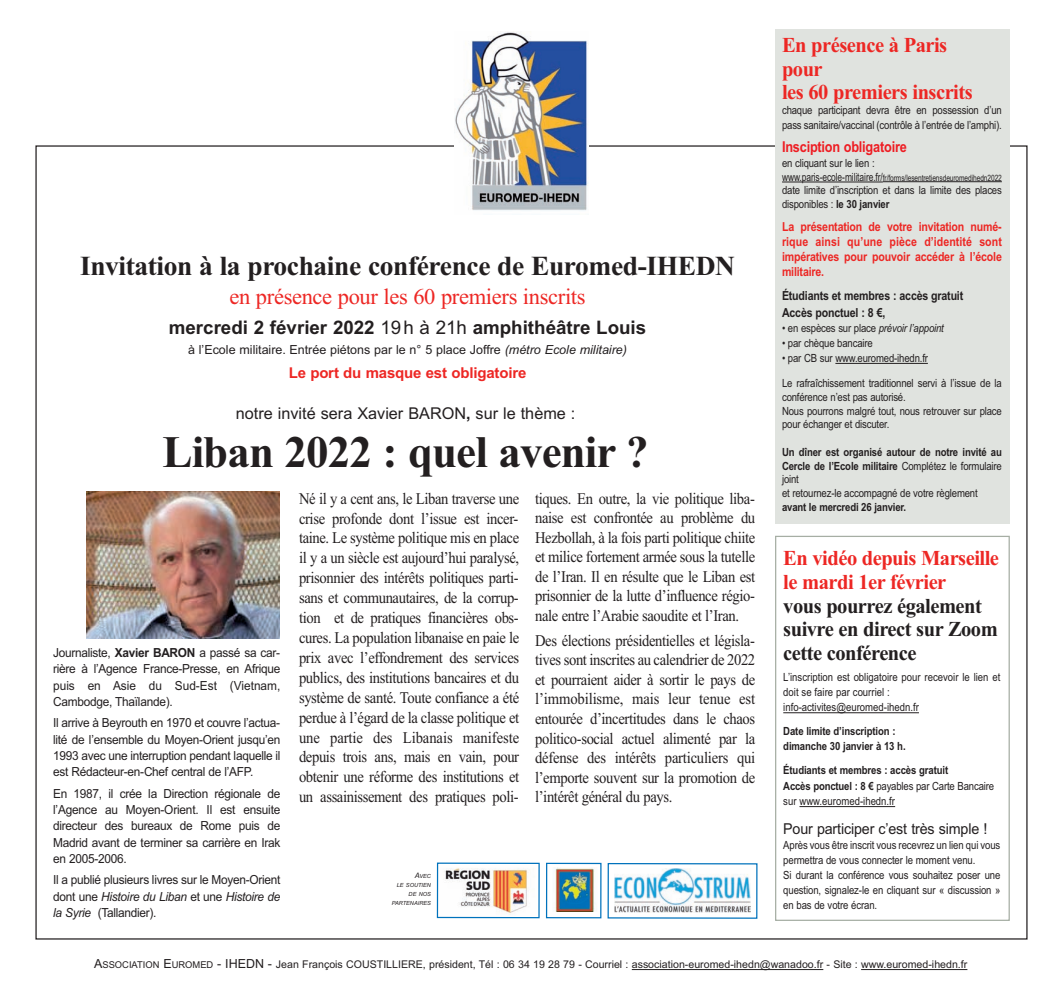
<style>
.page{position:relative;width:1063px;height:993px;background:#fff}
.page>*{position:absolute;margin:0;border:0;box-sizing:border-box;transform-origin:0 0}
.t1{font:700 45px "Times New Roman";letter-spacing:-.02em;color:#231f20}
.t2{font:700 27.5px "Times New Roman";letter-spacing:-.015em;color:#231f20}
.t3{font:22.5px "Times New Roman";letter-spacing:-.015em;color:#ed2724}
.t4{font:700 21.25px/23.8px "Times New Roman";letter-spacing:-.025em;color:#ed2724}
.t5{font:700 21.25px/23.8px "Times New Roman";letter-spacing:-.025em;color:#231f20}
.t6{font:700 18.75px "Arial";color:#231f20}
.t7{font:16.25px/19.9px "Times New Roman";letter-spacing:-.025em;color:#231f20;text-align:justify;scale:.9 1}
.t8{font:16.25px "Arial";color:#231f20}
.t9{font:15px "Arial";letter-spacing:-.01em;color:#231f20;scale:.95 1}
.t10{font:700 15px "Arial";letter-spacing:-.01em;color:#ed2724}
.t11{font:700 15px "Arial";letter-spacing:-.015em;color:#ee1d23;scale:.85 1}
.t12{font:12.5px/16.2px "Arial";letter-spacing:-.02em;color:#231f20;text-align:justify;scale:.95 1}
.t13{font:700 12.5px/15px "Arial";letter-spacing:-.015em;color:#ed2724;text-align:justify;scale:.85 1}
.t14{font:12.5px "Arial";color:#231f20}
.t15{font:700 12.5px/17.5px "Arial";letter-spacing:-.015em;color:#231f20;scale:.85 1}
.t16{font:11.25px/15px "Arial";letter-spacing:-.015em;color:#231f20;scale:.85 1}
.t17{font:700 11.25px/15px "Arial";letter-spacing:-.01em;color:#231f20;scale:.85 1}
.t18{font:10.62px "Arial";color:#231f20}
.t19{font:8.75px "Arial";letter-spacing:-.01em;color:#231f20;scale:.75 1}
.t20{font:italic 5.62px/8.8px "Arial";color:#231f20;text-align:right}
.s1{font-weight:400}
.s2{font-style:italic}
.s3{font-weight:700}
.s4{font-size:7.5px}
.s5{font-size:11.25px}
.s6{font-size:12.5px}
.s7{font-size:9.38px}
</style>
<div class="page">
<hr style="left:632px;top:968px;width:191px;height:1px;background:#231f20">
<hr style="left:861px;top:968px;width:106px;height:1px;background:#231f20">
<div style="left:775px;top:29px;width:235px;height:495px;background:#e0e3df"></div>
<img style="left:455px;top:32px;width:134px;height:179px">
<img style="left:87px;top:491px;width:193px;height:147px">
<div style="left:546px;top:862px;width:56px;height:56px;border:1px solid #0072bc"></div>
<div style="left:437px;top:862px;width:103px;height:55px;border:1px solid #0072bc"></div>
<img style="left:444px;top:868px;width:84px;height:46px">
<img style="left:555px;top:867px;width:39px;height:44px">
<div style="left:609px;top:863px;width:147px;height:54px;background:linear-gradient(to right,#fff,#fff)"></div>
<div style="left:608px;top:862px;width:150px;height:56px;border:1px solid #0072bc"></div>
<img style="left:614px;top:868px;width:137px;height:44px">
<div style="left:775px;top:535px;width:235px;height:385px;border:1px solid #a6aea4"></div>
<hr style="left:783px;top:712px;width:136px;height:1px;background:#231f20">
<hr style="left:799px;top:805px;width:96px;height:1px;background:#231f20">
<hr style="left:782px;top:181px;width:101px;height:1px;background:#231f20">
<hr style="left:883px;top:181px;width:119px;height:1px;background:#231f20">
<hr style="left:835px;top:363px;width:93px;height:1px;background:#231f20">
<h2 class="t2" style="left:80px;top:257px;width:656px">Invitation à la prochaine conférence de Euromed-IHEDN</h2>
<h3 class="t3" style="left:230px;top:288px;width:358px">en présence pour les 60 premiers inscrits</h3>
<p class="t6" style="left:169px;top:320px;width:479px">mercredi 2 février 2022 <span class="s1">19h à 21h</span> amphithéâtre Louis</p>
<p class="t14" style="left:188px;top:345px;width:440px">à l’Ecole militaire. Entrée piétons par le n° 5 place Joffre <span class="s2">(métro Ecole militaire)</span></p>
<p class="t10" style="left:289px;top:367px;width:239px">Le port du masque est obligatoire</p>
<p class="t8" style="left:236px;top:407px;width:341px">notre invité sera Xavier BARON<span class="s3">,</span> sur le thème :</p>
<h1 class="t1" style="left:163px;top:436px;width:488px">Liban 2022 : quel avenir ?</h1>
<p class="t7" style="left:299px;top:489px;width:246px">Né il y a cent ans, le Liban traverse une crise profonde dont l’issue est incer&shy;taine. Le système politique mis en place il y a un siècle est aujourd’hui paralysé, prisonnier des intérêts politiques parti&shy;sans et communautaires, de la corrup&shy;tion et de pratiques financières obs&shy;cures. La population libanaise en paie le prix avec l’effondrement des services publics, des institutions bancaires et du système de santé. Toute confiance a été perdue à l’égard de la classe politique et une partie des Libanais manifeste depuis trois ans, mais en vain, pour obtenir une réforme des institutions et un assainissement des pratiques poli-</p>
<p class="t7" style="left:535px;top:490px;width:246px;line-height:19.5px">tiques. En outre, la vie politique liba&shy;naise est confrontée au problème du Hezbollah, à la fois parti politique chiite et milice fortement armée sous la tutelle de l’Iran. Il en résulte que le Liban est prisonnier de la lutte d’influence régio&shy;nale entre l’Arabie saoudite et l’Iran.</p>
<p class="t7" style="left:535px;top:632px;width:246px;line-height:19.5px">Des élections présidentielles et législa&shy;tives sont inscrites au calendrier de 2022 et pourraient aider à sortir le pays de l’immobilisme, mais leur tenue est entourée d’incertitudes dans le chaos politico-social actuel alimenté par la défense des intérêts particuliers qui l’emporte souvent sur la promotion de l’intérêt général du pays.</p>
<p class="t12" style="left:53px;top:645px;width:241px">Journaliste, <span class="s3">Xavier BARON</span> a passé sa car&shy;rière à l’Agence France-Presse, en Afrique puis en Asie du Sud-Est (Vietnam, Cambodge, Thaïlande).</p>
<p class="t12" style="left:53px;top:716px;width:241px">Il arrive à Beyrouth en 1970 et couvre l’actua&shy;lité de l’ensemble du Moyen-Orient jusqu’en 1993 avec une interruption pendant laquelle il est Rédacteur-en-Chef central de l’AFP.</p>
<p class="t12" style="left:53px;top:786px;width:241px">En 1987, il crée la Direction régionale de l’Agence au Moyen-Orient. Il est ensuite directeur des bureaux de Rome puis de Madrid avant de terminer sa carrière en Irak en 2005-2006.</p>
<p class="t12" style="left:53px;top:872px;width:241px">Il a publié plusieurs livres sur le Moyen-Orient dont une <span class="s2">Histoire du Liban</span> et une <span class="s2">Histoire de la Syrie</span> (Tallandier).</p>
<p class="t20" style="left:392px;top:872px;width:41px"><span class="s4">A</span>VEC<br>LE SOUTIEN<br>DE NOS<br>PARTENAIRES</p>
<h3 class="t4" style="left:782px;top:35px;width:192px">En présence à Paris pour<br>les 60 premiers inscrits</h3>
<p class="t16" style="left:782px;top:104px;width:260px">chaque participant devra être en possession d’un pass sanitaire/vaccinal (contrôle à l’entrée de l’amphi).</p>
<p class="t11" style="left:782px;top:141px;width:148px">Insciption obligatoire</p>
<p class="t16" style="left:782px;top:156px;width:110px">en cliquant sur le lien :</p>
<p class="t19" style="left:782px;top:174px;width:295px"><span class="s5">www.paris-ecole-militaire.fr/</span>fr/forms/lesentretiensdeuromedihedn2022</p>
<p class="t16" style="left:782px;top:185px;width:260px;line-height:13.8px">date limite d’inscription et dans la limite des places disponibles : <span class="s3">le 30 janvier</span></p>
<p class="t13" style="left:782px;top:220px;width:260px">La présentation de votre invitation numé&shy;rique ainsi qu’une pièce d’identité sont impératives pour pouvoir accéder à l’école militaire.</p>
<p class="t15" style="left:782px;top:287px;width:215px">Étudiants et membres : accès gratuit<br>Accès ponctuel : 8 €,</p>
<p class="t16" style="left:782px;top:321px;width:192px">• en espèces sur place <span class="s2">prévoir l’appoint</span></p>
<p class="t16" style="left:782px;top:336px;width:108px">• par chèque bancaire</p>
<p class="t16" style="left:782px;top:351px;width:173px">• par CB sur www.euromed-ihedn.fr</p>
<p class="t16" style="left:782px;top:377px;width:260px;line-height:13.8px">Le rafraîchissement traditionnel servi à l’issue de la conférence n’est pas autorisé.<br>Nous pourrons malgré tout, nous retrouver sur place pour échanger et discuter.</p>
<p class="t16" style="left:782px;top:446px;width:260px;line-height:13.8px"><span class="s3">Un dîner est organisé autour de notre invité au Cercle de l’Ecole militaire</span> Complétez le formulaire joint<br>et retournez-le accompagné de votre règlement</p>
<p class="t17" style="left:782px;top:500px;width:148px">avant le mercredi 26 janvier.</p>
<h3 class="t4" style="left:783px;top:548px;width:217px">En vidéo depuis Marseille le mardi 1er février</h3>
<h3 class="t5" style="left:783px;top:595px;width:216px">vous pourrez également suivre en direct sur Zoom cette conférence</h3>
<p class="t16" style="left:783px;top:670px;width:257px">L’inscription est obligatoire pour recevoir le lien et doit se faire par courriel : info-activites@euromed-ihedn.fr</p>
<p class="t17" style="left:783px;top:724px;width:146px">Date limite d’inscription : dimanche 30 janvier à 13 h.</p>
<p class="t17" style="left:783px;top:762px;width:250px;line-height:16.2px">Étudiants et membres : accès gratuit<br>Accès ponctuel : 8 € <span class="s1">payables par Carte Bancaire</span></p>
<p class="t16" style="left:783px;top:794px;width:133px">sur www.euromed-ihedn.fr</p>
<p class="t9" style="left:783px;top:823px;width:216px">Pour participer c’est très simple !</p>
<p class="t16" style="left:783px;top:838px;width:257px">Après vous être inscrit vous recevrez un lien qui vous permettra de vous connecter le moment venu.<br>Si durant la conférence vous souhaitez poser une question, signalez-le en cliquant sur « discussion » en bas de votre écran.</p>
<p class="t18" style="left:94px;top:960px;width:875px"><span class="s6">A</span><span class="s7">SSOCIATION</span> <span class="s6">E</span><span class="s7">UROMED</span> <span class="s6">- IHEDN -</span> Jean François COUSTILLIERE, président, Tél : 06 34 19 28 79 - Courriel : association-euromed-ihedn@wanadoo.fr - Site : www.euromed-ihedn.fr</p>
</div>
